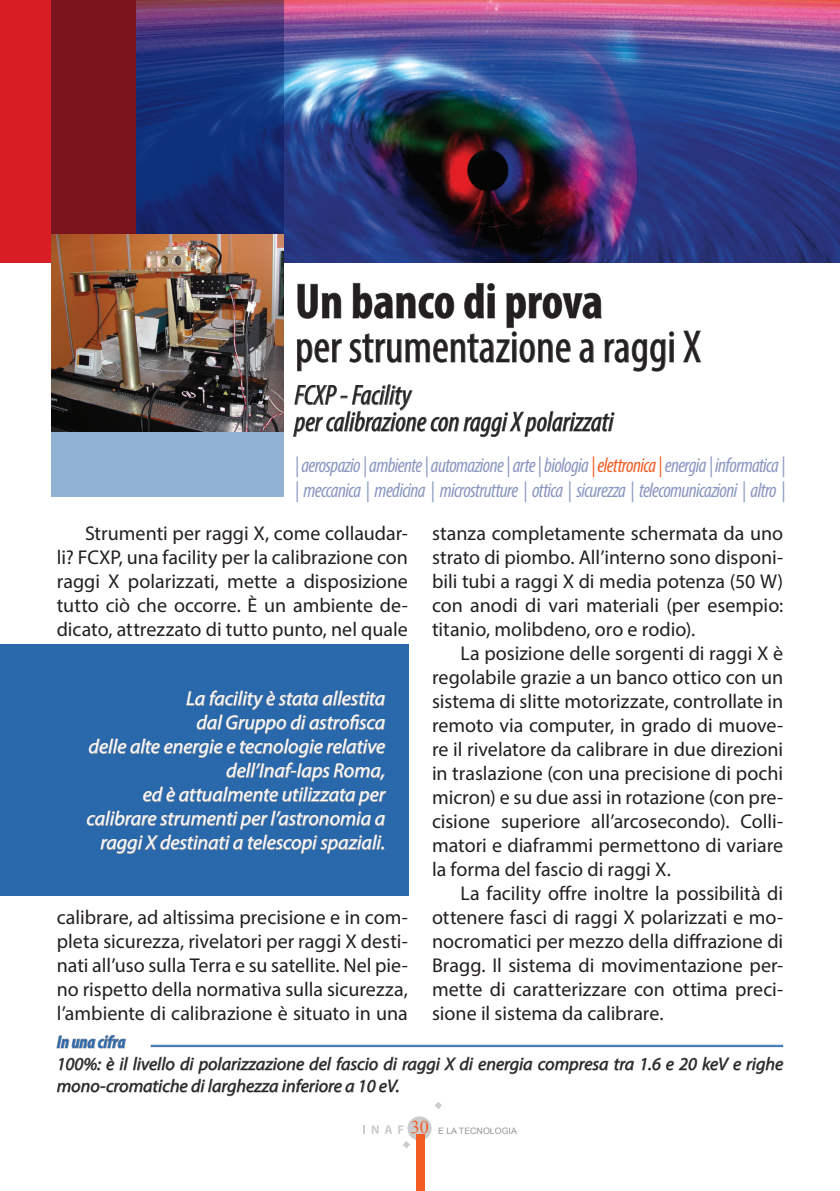
<style>
.page{position:relative;width:840px;height:1191px;background:#fff}
.page>*{position:absolute;margin:0;border:0;box-sizing:border-box;transform-origin:0 0}
.t1{font:700 condensed 50px "Myriad Pro";color:#231f20}
.t2{font:condensed 46px "Myriad Pro";color:#231f20}
.t3{font:italic condensed 28px/26.6px "Myriad Pro";color:#231f20}
.t4{font:italic condensed 20.8px/25px "Myriad Pro";letter-spacing:-.03em;color:#8a97c1}
.t5{font:20px/24px "Myriad Pro";color:#231f20;text-align:justify}
.t6{font:italic 20px/24px "Myriad Pro";color:#fff;text-align:right}
.t7{font:italic 18px/22px "Myriad Pro";color:#231f20}
.t8{font:italic 700 condensed 18px "Myriad Pro";color:#2a68ac}
.t9{font:8.8px "Arial";color:#939598}
.s1{color:#f25d24}
.s2{font-family:"Times New Roman";font-size:18px;color:#f25d24}
</style>
<div class="page">
<svg style="left:363px;top:1125px;width:2px;height:8px"></svg>
<svg style="left:371px;top:1125px;width:7px;height:8px"></svg>
<svg style="left:385px;top:1125px;width:7px;height:8px"></svg>
<svg style="left:398px;top:1125px;width:5px;height:8px"></svg>
<div style="left:407px;top:1116px;width:24px;height:24px;background:#cbccce;border-radius:50%"></div>
<svg style="left:403px;top:1141px;width:7px;height:7px"></svg>
<div style="left:415px;top:1134px;width:9px;height:57px;background:#f25d24"></div>
<div style="left:0;top:0;width:839px;height:263px;background:#d81e24"></div>
<img style="left:283px;top:0;width:556px;height:263px">
<svg style="left:51px;top:0;width:232px;height:497px;background:#544471"></svg>
<svg style="left:293px;top:384px;width:322px;height:53px"></svg>
<svg style="left:56px;top:1034px;width:70px;height:15px"></svg>
<svg style="left:641px;top:1056px;width:142px;height:18px"></svg>
<svg style="left:56px;top:1056px;width:578px;height:53px"></svg>
<div style="left:0;top:644px;width:408px;height:251px;background:#2a68ac"></div>
<svg style="left:86px;top:690px;width:300px;height:164px"></svg>
<svg style="left:297px;top:283px;width:44px;height:36px"></svg>
<svg style="left:296px;top:338px;width:46px;height:34px"></svg>
<svg style="left:349px;top:282px;width:324px;height:90px"></svg>
<svg style="left:683px;top:330px;width:18px;height:33px"></svg>
<img style="left:51px;top:234px;width:232px;height:197px">
<hr style="left:150px;top:1045px;width:632px;height:1px;background:#2a68ac">
<hr style="left:150px;top:1046px;width:632px;height:1px;background:#2a68ac">
<h1 class="t1" style="left:295px;top:270px;width:309px">Un banco di prova</h1>
<h2 class="t2" style="left:295px;top:319px;width:407px">per strumentazione a raggi X</h2>
<h3 class="t3" style="left:294px;top:381px;width:320px">FCXP - Facility<br>per calibrazione con raggi X polarizzati</h3>
<p class="t4" style="left:295px;top:452px;width:491px">| aerospazio | ambiente | automazione | arte | biologia <span class="s1">| elettronica |</span> energia | informatica | | meccanica | medicina | microstrutture | ottica | sicurezza | telecomunicazioni | altro |</p>
<p class="t5" style="left:57px;top:520px;width:352px;text-indent:28px">Strumenti per raggi X, come collaudar&shy;li? FCXP, una facility per la calibrazione con raggi X polarizzati, mette a disposizione tutto ciò che occorre. È un ambiente de&shy;dicato, attrezzato di tutto punto, nel quale</p>
<p class="t6" style="left:86px;top:686px;width:300px">La facility è stata allestita<br>dal Gruppo di astrofisca<br>delle alte energie e tecnologie relative dell’Inaf-Iaps Roma,<br>ed è attualmente utilizzata per calibrare strumenti per l’astronomia a raggi X destinati a telescopi spaziali.</p>
<p class="t5" style="left:57px;top:904px;width:352px">calibrare, ad altissima precisione e in com&shy;pleta sicurezza, rivelatori per raggi X desti&shy;nati all’uso sulla Terra e su satellite. Nel pie&shy;no rispetto della normativa sulla sicurezza, l’ambiente di calibrazione è situato in una</p>
<p class="t5" style="left:432px;top:520px;width:352px">stanza completamente schermata da uno strato di piombo. All’interno sono disponi&shy;bili tubi a raggi X di media potenza (50 W) con anodi di vari materiali (per esempio: titanio, molibdeno, oro e rodio).</p>
<p class="t5" style="left:432px;top:640px;width:352px;text-indent:28px">La posizione delle sorgenti di raggi X è regolabile grazie a un banco ottico con un sistema di slitte motorizzate, controllate in remoto via computer, in grado di muove&shy;re il rivelatore da calibrare in due direzioni in traslazione (con una precisione di pochi micron) e su due assi in rotazione (con pre&shy;cisione superiore all’arcosecondo). Colli&shy;matori e diaframmi permettono di variare la forma del fascio di raggi X.</p>
<p class="t5" style="left:432px;top:880px;width:352px;text-indent:28px">La facility offre inoltre la possibilità di ottenere fasci di raggi X polarizzati e mo&shy;nocromatici per mezzo della diffrazione di Bragg. Il sistema di movimentazione per&shy;mette di caratterizzare con ottima preci&shy;sione il sistema da calibrare.</p>
<p class="t8" style="left:57px;top:1030px;width:70px">In una cifra</p>
<p class="t7" style="left:57px;top:1052px;width:727px">100%: è il livello di polarizzazione del fascio di raggi X di energia compresa tra 1.6 e 20 keV e righe mono-cromatiche di larghezza inferiore a 10 eV.</p>
<p class="t9" style="left:411px;top:1125px;width:107px"><span class="s2">30</span> E LA TECNOLOGIA</p>
</div>
